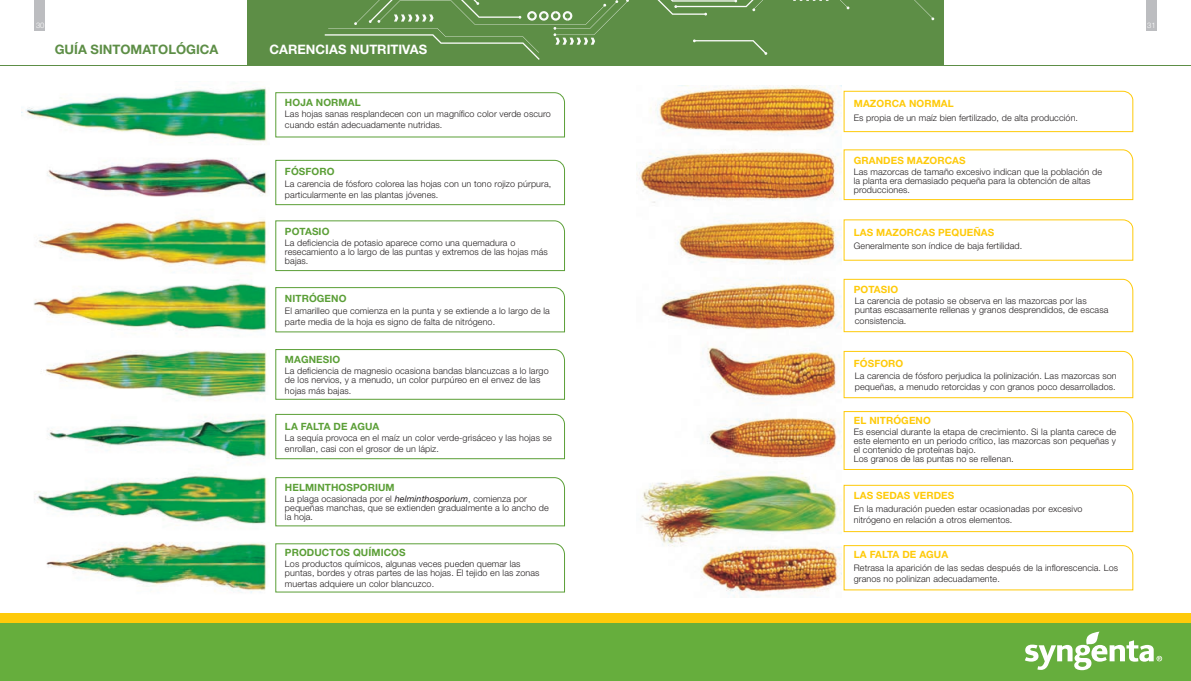
<style>
.page{position:relative;width:1191px;height:681px;background:#fff}
.page>*{position:absolute;margin:0;border:0;box-sizing:border-box;transform-origin:0 0}
.t1{font:700 13px "Helvetica Neue";color:#5d8e46}
.t2{font:700 13px "Helvetica Neue";color:#fff}
.t3{font:700 10px "Helvetica Neue";letter-spacing:.01em;color:#feca0a}
.t4{font:700 10px "Helvetica Neue";letter-spacing:.01em;color:#5b9f37}
.Titulo_carencias{font:300 9px/9px "Helvetica Neue LT Std";letter-spacing:.01em;color:#231f20}
.t5{font:300 7.6px "Helvetica Neue";color:#fff}
.s1{font-weight:400;font-style:italic}
.s2{font-size:9.5px}
</style>
<div class="page">
<div style="left:1146px;top:0;width:11px;height:31px;background:#bcbdc0"></div>
<div style="left:35px;top:0;width:10px;height:31px;background:#bcbdc0"></div>
<div style="left:247px;top:0;width:348px;height:66px;background:#5d8e46"></div>
<div style="left:595px;top:0;width:349px;height:66px;background:#5d8e46"></div>
<div style="left:0;top:622px;width:1191px;height:58px;background:#66ae3d"></div>
<div style="left:0;top:612px;width:1191px;height:10px;background:#feca0a"></div>
<svg style="left:1025px;top:631px;width:137px;height:39px"></svg>
<img style="left:22px;top:88px;width:245px;height:505px">
<img style="left:637px;top:85px;width:204px;height:512px">
<hr style="left:0;top:65px;width:1191px;height:1px;background:#5d8e46">
<svg style="left:275px;top:92px;width:290px;height:45px"></svg>
<svg style="left:843px;top:91px;width:290px;height:41px"></svg>
<svg style="left:843px;top:219px;width:290px;height:41px"></svg>
<svg style="left:843px;top:545px;width:290px;height:45px"></svg>
<svg style="left:843px;top:351px;width:290px;height:47px"></svg>
<svg style="left:843px;top:484px;width:290px;height:48px"></svg>
<svg style="left:843px;top:149px;width:290px;height:51px"></svg>
<svg style="left:843px;top:279px;width:290px;height:53px"></svg>
<svg style="left:843px;top:411px;width:290px;height:59px"></svg>
<svg style="left:275px;top:160px;width:290px;height:45px"></svg>
<svg style="left:275px;top:287px;width:290px;height:45px"></svg>
<svg style="left:275px;top:413px;width:290px;height:46px"></svg>
<svg style="left:275px;top:477px;width:290px;height:49px"></svg>
<svg style="left:275px;top:543px;width:290px;height:49px"></svg>
<svg style="left:275px;top:220px;width:290px;height:51px"></svg>
<svg style="left:275px;top:349px;width:290px;height:50px"></svg>
<svg style="left:325px;top:0;width:609px;height:60px"></svg>
<p class="t5" style="left:36px;top:21px;width:10px">30</p>
<p class="t5" style="left:1147px;top:20px;width:10px">31</p>
<p class="t1" style="left:55px;top:42px;width:165px">GUÍA SINTOMATOLÓGICA</p>
<p class="t2" style="left:270px;top:42px;width:159px">CARENCIAS NUTRITIVAS</p>
<p class="t4" style="left:285px;top:97px;width:77px">HOJA NORMAL</p>
<p class="t3" style="left:854px;top:97px;width:101px">MAZORCA NORMAL</p>
<p class="Titulo_carencias" style="left:285px;top:108px;width:267px;line-height:10.8px">Las hojas sanas resplandecen con un magnífico color verde oscuro cuando están adecuadamente nutridas.</p>
<p class="t4" style="left:285px;top:166px;width:51px">FÓSFORO</p>
<p class="Titulo_carencias" style="left:285px;top:178px;width:268px;line-height:10.8px">La carencia de fósforo colorea las hojas con un tono rojizo púrpura, particularmente en las plantas jóvenes.</p>
<p class="t4" style="left:285px;top:225px;width:46px">POTASIO</p>
<p class="Titulo_carencias" style="left:285px;top:238px;width:264px">La deficiencia de potasio aparece como una quemadura o resecamiento a lo largo de las puntas y extremos de las hojas más bajas.</p>
<p class="t4" style="left:285px;top:292px;width:63px">NITRÓGENO</p>
<p class="Titulo_carencias" style="left:285px;top:305px;width:266px;line-height:10.8px">El amarilleo que comienza en la punta y se extiende a lo largo de la parte media de la hoja es signo de falta de nitrógeno.</p>
<p class="t4" style="left:285px;top:353px;width:57px">MAGNESIO</p>
<p class="Titulo_carencias" style="left:285px;top:366px;width:265px">La deficiencia de magnesio ocasiona bandas blancuzcas a lo largo de los nervios, y a menudo, un color purpúreo en el envez de las</p>
<p class="Titulo_carencias" style="left:285px;top:386px;width:68px">hojas más bajas.</p>
<p class="Titulo_carencias" style="left:285px;top:432px;width:268px;line-height:10.8px">La sequía provoca en el maíz un color verde-grisáceo y las hojas se enrollan, casi con el grosor de un lápiz.</p>
<p class="t4" style="left:285px;top:420px;width:96px">LA FALTA DE AGUA</p>
<p class="t4" style="left:285px;top:481px;width:111px">HELMINTHOSPORIUM</p>
<p class="Titulo_carencias" style="left:285px;top:494px;width:265px">La plaga ocasionada por el <span class="s1">helminthosporium</span>, comienza por pequeñas manchas, que se extienden gradualmente a lo ancho de la hoja.</p>
<p class="Titulo_carencias" style="left:285px;top:558px;width:256px">Los productos químicos, algunas veces pueden quemar las puntas, bordes y otras partes de las hojas. El tejido en las zonas</p>
<p class="Titulo_carencias" style="left:285px;top:578px;width:151px">muertas adquiere un color blancuzco.</p>
<p class="t4" style="left:285px;top:546px;width:122px">PRODUCTOS QUÍMICOS</p>
<p class="Titulo_carencias" style="left:854px;top:113px;width:226px">Es propia de un maíz bien fertilizado, de alta producción.</p>
<p class="t3" style="left:854px;top:154px;width:113px">GRANDES MAZORCAS</p>
<p class="Titulo_carencias" style="left:854px;top:167px;width:250px">Las mazorcas de tamaño excesivo indican que la población de la planta era demasiado pequeña para la obtención de altas producciones.</p>
<p class="t3" style="left:854px;top:226px;width:142px">LAS MAZORCAS PEQUEÑAS</p>
<p class="Titulo_carencias" style="left:854px;top:241px;width:170px">Generalmente son índice de baja fertilidad.</p>
<p class="t3" style="left:854px;top:283px;width:46px">POTASIO</p>
<p class="Titulo_carencias" style="left:855px;top:296px;width:255px">La carencia de potasio se observa en las mazorcas por las puntas escasamente rellenas y granos desprendidos, de escasa</p>
<p class="Titulo_carencias" style="left:855px;top:316px;width:53px">consistencia.</p>
<p class="t3" style="left:854px;top:357px;width:51px">FÓSFORO</p>
<p class="Titulo_carencias" style="left:855px;top:370px;width:263px;line-height:10.8px">La carencia de fósforo perjudica la polinización. Las mazorcas son pequeñas, a menudo retorcidas y con granos poco desarrollados.</p>
<p class="Titulo_carencias" style="left:854px;top:427px;width:264px">Es esencial durante la etapa de crecimiento. Si la planta carece de este elemento en un periodo crítico, las mazorcas son pequeñas y el contenido de proteínas bajo.<br>Los granos de las puntas no se rellenan<span class="s2">.</span></p>
<p class="t3" style="left:854px;top:414px;width:79px">EL NITRÓGENO</p>
<p class="t3" style="left:854px;top:489px;width:102px">LAS SEDAS VERDES</p>
<p class="Titulo_carencias" style="left:854px;top:503px;width:230px;line-height:10.8px">En la maduración pueden estar ocasionadas por excesivo nitrógeno en relación a otros elementos.</p>
<p class="Titulo_carencias" style="left:854px;top:561px;width:266px;line-height:10.8px">Retrasa la aparición de las sedas después de la inflorescencia. Los granos no polinizan adecuadamente.</p>
<p class="t3" style="left:854px;top:548px;width:96px">LA FALTA DE AGUA</p>
</div>
